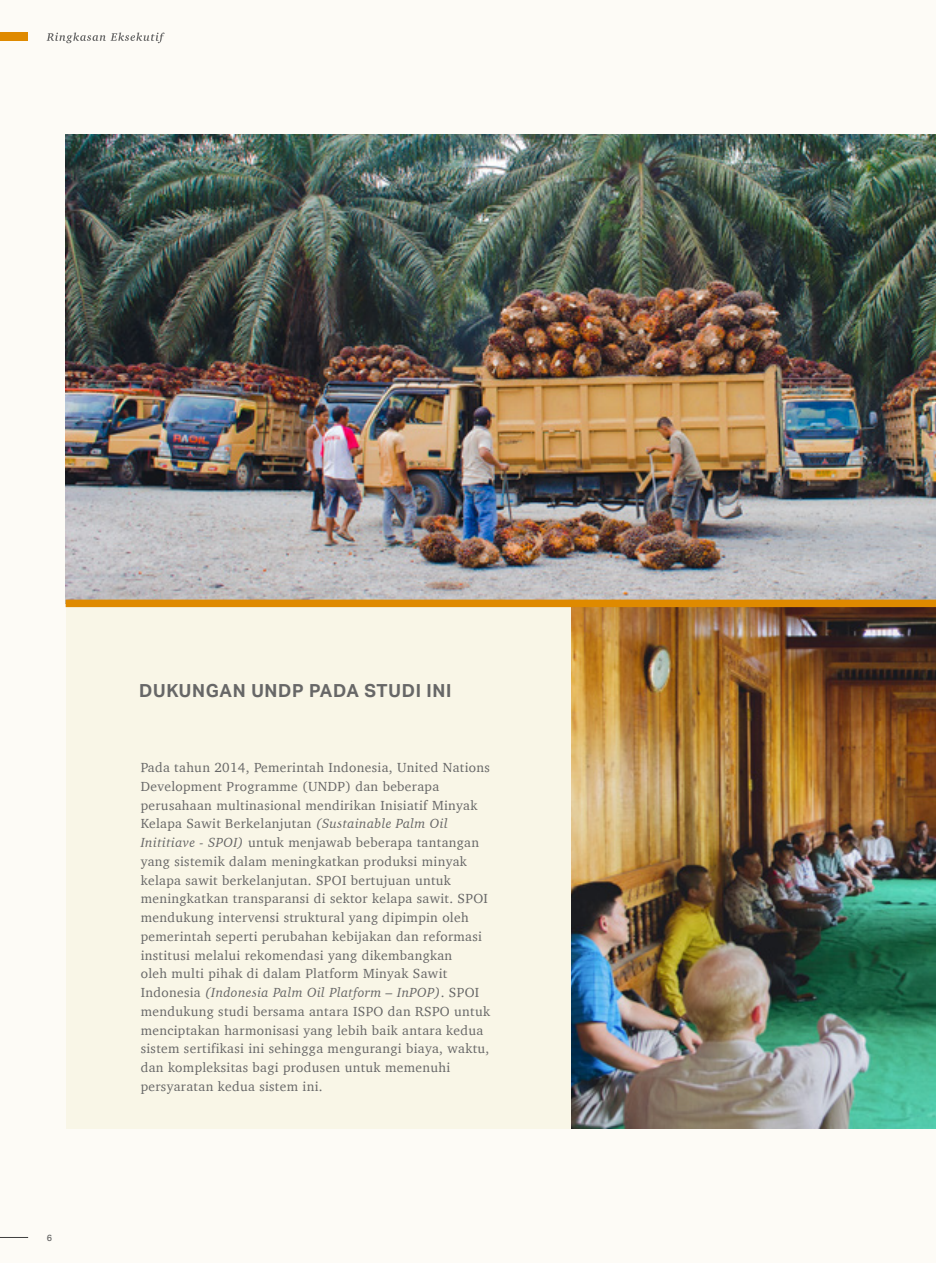
<style>
.page{position:relative;width:936px;height:1263px;background:#fff}
.page>*{position:absolute;margin:0;border:0;box-sizing:border-box;transform-origin:0 0}
.t1{font:700 18px "Aktiv Grotesk Corp";letter-spacing:.04em;color:#676767}
.t2{font:13.5px/18.8px "Charter";letter-spacing:.025em;color:#676767}
.t3{font:500 9px "Aktiv Grotesk Corp";color:#676767}
.s1{font-style:italic}
</style>
<div class="page">
<div style="left:0;top:0;width:935px;height:1263px;background:#fdfbf6"></div>
<hr style="left:935px;top:0;width:1px;height:1263px;background:#fdfbf6">
<div style="left:66px;top:603px;width:539px;height:525px;background:#f9f6e7"></div>
<img style="left:571px;top:607px;width:364px;height:521px">
<img style="left:66px;top:135px;width:869px;height:465px">
<div style="left:66px;top:600px;width:869px;height:7px;background:#df8a00"></div>
<div style="left:0;top:32px;width:28px;height:9px;background:#df8a00"></div>
<svg style="left:0;top:1237px;width:28px;height:1px"></svg>
<svg style="left:47px;top:33px;width:117px;height:10px"></svg>
<p class="t3" style="left:47px;top:1232px;width:7px">6</p>
<h1 class="t1" style="left:139px;top:679px;width:314px">DUKUNGAN UNDP PADA STUDI INI</h1>
<p class="t2" style="left:141px;top:758px;width:351px">Pada tahun 2014, Pemerintah Indonesia, United Nations Development Programme (UNDP) dan beberapa perusahaan multinasional mendirikan Inisiatif Minyak Kelapa Sawit Berkelanjutan <span class="s1">(Sustainable Palm Oil Inititiave - SPOI)</span> untuk menjawab beberapa tantangan yang sistemik dalam meningkatkan produksi minyak kelapa sawit berkelanjutan. SPOI bertujuan untuk meningkatkan transparansi di sektor kelapa sawit. SPOI mendukung intervensi struktural yang dipimpin oleh pemerintah seperti perubahan kebijakan dan reformasi institusi melalui rekomendasi yang dikembangkan<br>oleh multi pihak di dalam Platform Minyak Sawit Indonesia <span class="s1">(Indonesia Palm Oil Platform – InPOP)</span>. SPOI mendukung studi bersama antara ISPO dan RSPO untuk menciptakan harmonisasi yang lebih baik antara kedua sistem sertifikasi ini sehingga mengurangi biaya, waktu, dan kompleksitas bagi produsen untuk memenuhi persyaratan kedua sistem ini.</p>
</div>
